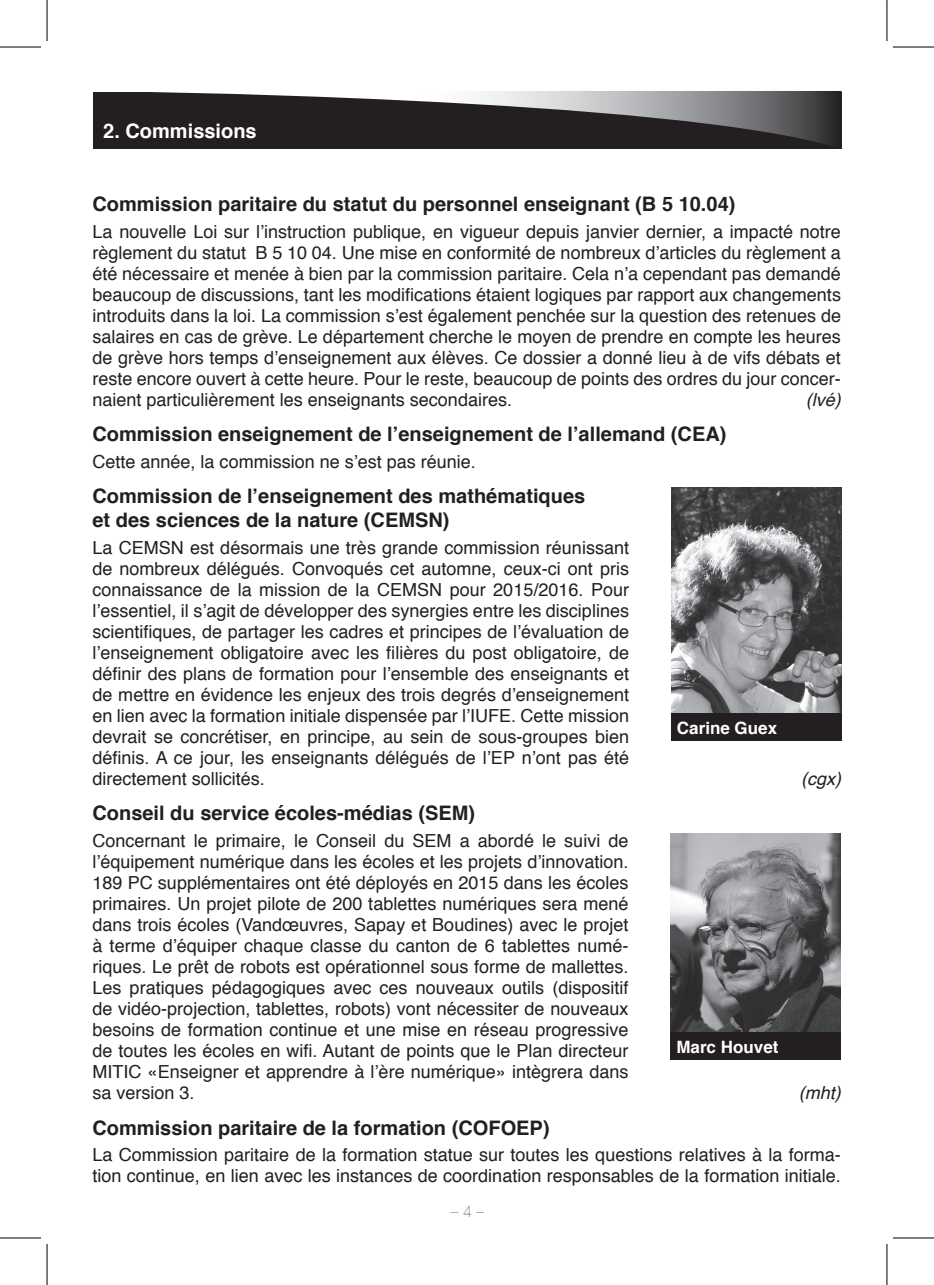
<style>
.page{position:relative;width:934px;height:1285px;background:#fff}
.page>*{position:absolute;margin:0;border:0;box-sizing:border-box;transform-origin:0 0}
.t1{font:700 20px/24px "Helvetica";color:#231f20}
.t2{font:700 20px "Helvetica";color:#fff}
.t3{font:18px/21px "Helvetica";color:#231f20;text-align:justify}
.t4{font:italic 18px "Helvetica";color:#231f20}
.t5{font:700 17px "Helvetica";color:#fff}
.t6{font:200 16px "Helvetica Neue";color:#231f20}
</style>
<div class="page">
<svg style="left:94px;top:91px;width:747px;height:58px;background:#474445"></svg>
<img style="left:671px;top:488px;width:170px;height:225px">
<div style="left:671px;top:713px;width:170px;height:28px;background:#231f20"></div>
<img style="left:670px;top:833px;width:170px;height:199px">
<div style="left:670px;top:1032px;width:170px;height:28px;background:#231f20"></div>
<hr style="left:0;top:47px;width:30px;height:1px;background:#000">
<hr style="left:903px;top:47px;width:30px;height:1px;background:#000">
<hr style="left:0;top:1237px;width:30px;height:1px;background:#000">
<hr style="left:903px;top:1237px;width:30px;height:1px;background:#000">
<hr style="left:47px;top:0;width:1px;height:30px;background:#000">
<hr style="left:47px;top:1255px;width:1px;height:30px;background:#000">
<hr style="left:886px;top:0;width:1px;height:30px;background:#000">
<hr style="left:886px;top:1255px;width:1px;height:30px;background:#000">
<hr style="left:5px;top:47px;width:36px;height:1px;background:#000">
<hr style="left:892px;top:47px;width:36px;height:1px;background:#000">
<hr style="left:5px;top:1237px;width:36px;height:1px;background:#000">
<hr style="left:892px;top:1237px;width:36px;height:1px;background:#000">
<hr style="left:47px;top:5px;width:1px;height:36px;background:#000">
<hr style="left:47px;top:1244px;width:1px;height:36px;background:#000">
<hr style="left:886px;top:5px;width:1px;height:36px;background:#000">
<hr style="left:886px;top:1244px;width:1px;height:36px;background:#000">
<p class="t2" style="left:103px;top:115px;width:155px">2. Commissions</p>
<p class="t1" style="left:92px;top:192px;width:644px">Commission paritaire du statut du personnel enseignant (B 5 10.04)</p>
<p class="t3" style="left:92px;top:222px;width:749px">La nouvelle Loi sur l’instruction publique, en vigueur depuis janvier dernier, a impacté notre règlement du statut B 5 10 04. Une mise en conformité de nombreux d’articles du règlement a été nécessaire et menée à bien par la commission paritaire. Cela n’a cependant pas demandé beaucoup de discussions, tant les modifications étaient logiques par rapport aux changements introduits dans la loi. La commission s’est également penchée sur la question des retenues de salaires en cas de grève. Le département cherche le moyen de prendre en compte les heures de grève hors temps d’enseignement aux élèves. Ce dossier a donné lieu à de vifs débats et reste encore ouvert à cette heure. Pour le reste, beaucoup de points des ordres du jour concer&shy;naient particulièrement les enseignants secondaires.</p>
<p class="t4" style="left:805px;top:385px;width:36px">(lvé)</p>
<p class="t1" style="left:92px;top:422px;width:635px">Commission enseignement de l’enseignement de l’allemand (CEA)</p>
<p class="t3" style="left:92px;top:452px;width:385px">Cette année, la commission ne s’est pas réunie.</p>
<p class="t1" style="left:92px;top:484px;width:494px">Commission de l’enseignement des mathématiques et des sciences de la nature (CEMSN)</p>
<p class="t3" style="left:92px;top:538px;width:538px">La CEMSN est désormais une très grande commission réunissant de nombreux délégués. Convoqués cet automne, ceux-ci ont pris connaissance de la mission de la CEMSN pour 2015/2016. Pour l’essentiel, il s’agit de développer des synergies entre les disciplines scientifiques, de partager les cadres et principes de l’évaluation de l’enseignement obligatoire avec les filières du post obligatoire, de définir des plans de formation pour l’ensemble des enseignants et de mettre en évidence les enjeux des trois degrés d’enseignement en lien avec la formation initiale dispensée par l’IUFE. Cette mission devrait se concrétiser, en principe, au sein de sous-groupes bien définis. A ce jour, les enseignants délégués de l’EP n’ont pas été directement sollicités.</p>
<p class="t5" style="left:676px;top:714px;width:102px">Carine Guex</p>
<p class="t1" style="left:92px;top:801px;width:384px">Conseil du service écoles-médias (SEM)</p>
<p class="t3" style="left:92px;top:831px;width:537px">Concernant le primaire, le Conseil du SEM a abordé le suivi de l’équipement numérique dans les écoles et les projets d’innovation.<br>189 PC supplémentaires ont été déployés en 2015 dans les écoles primaires. Un projet pilote de 200 tablettes numériques sera mené dans trois écoles (Vandœuvres, Sapay et Boudines) avec le projet à terme d’équiper chaque classe du canton de 6 tablettes numé&shy;riques. Le prêt de robots est opérationnel sous forme de mallettes.<br>Les pratiques pédagogiques avec ces nouveaux outils (dispositif de vidéo-projection, tablettes, robots) vont nécessiter de nouveaux besoins de formation continue et une mise en réseau progressive de toutes les écoles en wifi. Autant de points que le Plan directeur MITIC «Enseigner et apprendre à l’ère numérique» intègrera dans sa version 3.</p>
<p class="t5" style="left:676px;top:1033px;width:104px">Marc Houvet</p>
<p class="t4" style="left:800px;top:764px;width:41px">(cgx)</p>
<p class="t4" style="left:798px;top:1078px;width:43px">(mht)</p>
<p class="t1" style="left:92px;top:1115px;width:458px">Commission paritaire de la formation (COFOEP)</p>
<p class="t3" style="left:92px;top:1145px;width:749px">La Commission paritaire de la formation statue sur toutes les questions relatives à la forma&shy;tion continue, en lien avec les instances de coordination responsables de la formation initiale.</p>
<p class="t6" style="left:450px;top:1198px;width:35px">– 4 –</p>
</div>
